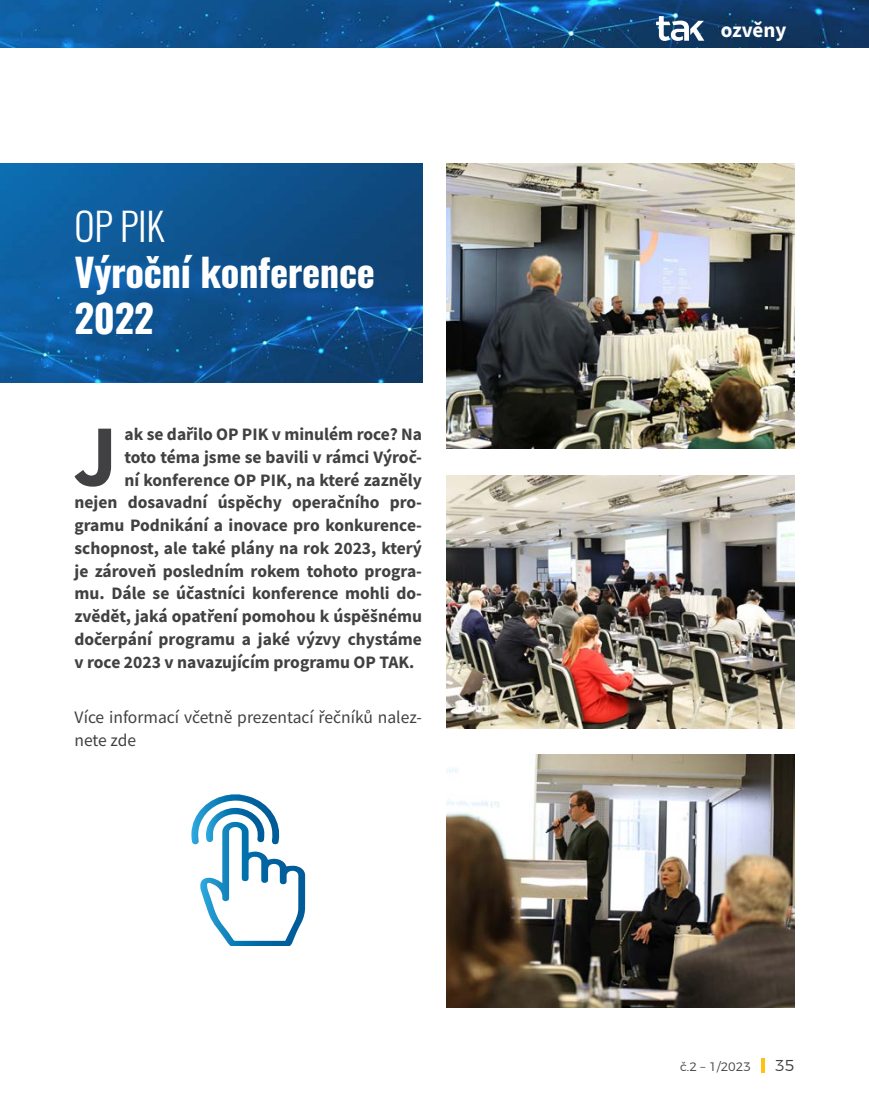
<style>
.page{position:relative;width:869px;height:1117px;background:#fff}
.page>*{position:absolute;margin:0;border:0;box-sizing:border-box;transform-origin:0 0}
.t1{font:700 87.33px "Source Sans Pro";color:#414042}
.t2{font:700 38.5px/46.2px "Oswald";letter-spacing:-.01em;color:#fff}
.t3{font:300 38.5px "Oswald";color:#fff}
.t4{font:700 21px "Source Sans Pro";letter-spacing:-.01em;color:#fff}
.t5{font:700 17.5px "Source Sans Pro";color:#414042}
.t6{font:17.5px/22.8px "Source Sans Pro";color:#414042}
.t7{font:300 12.25px "Montserrat";color:#414042}
.s1{font-weight:900;font-size:15.75px;color:#fff}
.s2{font-size:15.75px}
</style>
<div class="page">
<img style="left:0;top:0;width:868px;height:47px">
<svg style="left:655px;top:16px;width:49px;height:25px"></svg>
<img style="left:0;top:164px;width:422px;height:218px">
<img style="left:446px;top:164px;width:348px;height:284px">
<img style="left:446px;top:475px;width:348px;height:253px">
<img style="left:446px;top:754px;width:348px;height:253px">
<svg style="left:191px;top:794px;width:114px;height:151px"></svg>
<h2 class="t3" style="left:74px;top:192px;width:92px">OP PIK</h2>
<h2 class="t2" style="left:74px;top:245px;width:302px">Výroční konference<br>2022</h2>
<h1 class="t1" style="left:73px;top:397px;width:46px">J</h1>
<p class="t5" style="left:124px;top:422px;width:299px">ak se dařilo OP PIK v minulém roce? Na</p>
<p class="t5" style="left:124px;top:445px;width:299px">toto téma jsme se bavili v rámci Výroč-</p>
<p class="t5" style="left:124px;top:468px;width:299px">ní konference OP PIK, na které zazněly</p>
<p class="t5" style="left:74px;top:490px;width:349px">nejen dosavadní úspěchy operačního pro-</p>
<p class="t5" style="left:74px;top:513px;width:349px">gramu Podnikání a inovace pro konkurence-</p>
<p class="t5" style="left:74px;top:536px;width:349px">schopnost, ale také plány na rok 2023, který</p>
<p class="t5" style="left:74px;top:559px;width:349px">je zároveň posledním rokem tohoto progra-</p>
<p class="t5" style="left:74px;top:581px;width:349px">mu. Dále se účastníci konference mohli do-</p>
<p class="t5" style="left:74px;top:604px;width:349px">zvědět, jaká opatření pomohou k úspěšnému</p>
<p class="t5" style="left:74px;top:627px;width:349px">dočerpání programu a jaké výzvy chystáme</p>
<p class="t5" style="left:74px;top:650px;width:341px">v roce 2023 v navazujícím programu OP TAK.</p>
<p class="t6" style="left:74px;top:705px;width:349px">Více informací včetně prezentací řečníků nalez&shy;nete zde</p>
<p class="t4" style="left:720px;top:16px;width:67px">ozvěny</p>
<p class="t7" style="left:679px;top:1056px;width:116px">č.2 – 1/2023 <span class="s1">|</span> <span class="s2">35</span></p>
</div>
